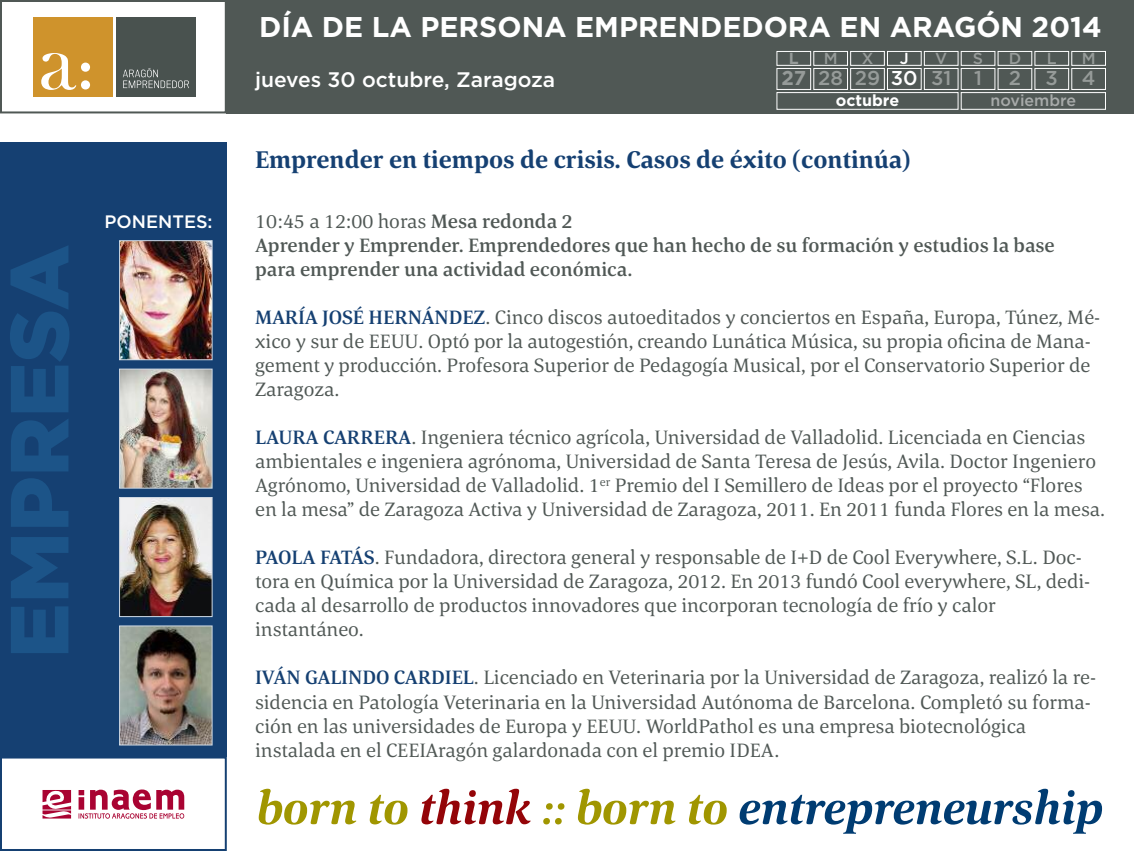
<style>
.page{position:relative;width:1134px;height:851px;background:#fff}
.page>*{position:absolute;margin:0;border:0;box-sizing:border-box;transform-origin:0 0}
.t1{font:700 28.5px "Gotham";color:#fff}
.t2{font:700 25px "Corda";color:#154072}
.t3{font:500 21px "Gotham";color:#fff}
.t4{font:20px/24px "Corda";color:#505855}
.t5{font:500 20px/24px "Corda";color:#505855}
.t6{font:500 20px "Gotham";color:#969b99}
.t7{font:500 18px "Gotham";color:#fff}
.t8{font:500 16px "Gotham";color:#a8abaa}
.t9{font:500 16px "Gotham";color:#969b99}
.t10{font:700 16px "Gotham";color:#fff}
.t11{font:700 16px "Gotham";color:#969b99}
.t12{font:500 16px "Gotham";color:#fff}
.s1{font-weight:700}
.s2{color:#fff}
.s3{font-weight:400}
.s4{font-weight:500;color:#154072}
</style>
<div class="page">
<div style="left:0;top:142px;width:227px;height:614px;background:#154072"></div>
<div style="left:227px;top:0;width:907px;height:113px;background:#505855"></div>
<div style="left:0;top:0;width:227px;height:113px;border:2px solid #505855"></div>
<div style="left:33px;top:17px;width:80px;height:80px;background:#cf932c"></div>
<div style="left:116px;top:17px;width:80px;height:80px;background:#49524f"></div>
<svg style="left:123px;top:68px;width:66px;height:20px"></svg>
<svg style="left:41px;top:53px;width:49px;height:37px"></svg>
<svg style="left:259px;top:788px;width:97px;height:36px"></svg>
<svg style="left:370px;top:794px;width:37px;height:30px"></svg>
<svg style="left:421px;top:788px;width:110px;height:36px"></svg>
<svg style="left:543px;top:803px;width:21px;height:21px"></svg>
<svg style="left:578px;top:788px;width:97px;height:36px"></svg>
<svg style="left:689px;top:794px;width:38px;height:30px"></svg>
<svg style="left:740px;top:788px;width:362px;height:45px"></svg>
<img style="left:121px;top:370px;width:90px;height:116px">
<div style="left:119px;top:368px;width:94px;height:120px;border:1px solid #d0d9e3"></div>
<img style="left:121px;top:499px;width:90px;height:116px">
<div style="left:119px;top:497px;width:94px;height:120px;border:1px solid #d0d9e3"></div>
<div style="left:0;top:756px;width:227px;height:94px;border:2px solid #154072"></div>
<svg style="left:43px;top:789px;width:141px;height:29px"></svg>
<svg style="left:11px;top:606px;width:57px;height:47px"></svg>
<svg style="left:11px;top:537px;width:57px;height:61px"></svg>
<svg style="left:11px;top:478px;width:57px;height:48px"></svg>
<svg style="left:11px;top:419px;width:57px;height:52px"></svg>
<svg style="left:10px;top:246px;width:59px;height:166px"></svg>
<img style="left:121px;top:627px;width:90px;height:116px">
<div style="left:119px;top:625px;width:94px;height:120px;border:1px solid #d0d9e3"></div>
<img style="left:121px;top:242px;width:90px;height:116px">
<div style="left:119px;top:240px;width:94px;height:120px;border:1px solid #d0d9e3"></div>
<div style="left:777px;top:51px;width:34px;height:14px;border:1px solid #fff"></div>
<div style="left:814px;top:51px;width:34px;height:14px;border:1px solid #fff"></div>
<div style="left:850px;top:51px;width:34px;height:14px;border:1px solid #fff"></div>
<div style="left:887px;top:51px;width:34px;height:14px;border:1px solid #fff"></div>
<div style="left:924px;top:51px;width:34px;height:14px;border:1px solid #fff"></div>
<div style="left:961px;top:51px;width:34px;height:14px;border:1px solid #fff"></div>
<div style="left:998px;top:51px;width:34px;height:14px;border:1px solid #fff"></div>
<div style="left:1035px;top:51px;width:34px;height:14px;border:1px solid #fff"></div>
<div style="left:1071px;top:51px;width:35px;height:14px;border:1px solid #fff"></div>
<div style="left:777px;top:68px;width:34px;height:22px;border:1px solid #fff"></div>
<div style="left:814px;top:68px;width:34px;height:22px;border:1px solid #fff"></div>
<div style="left:850px;top:68px;width:34px;height:22px;border:1px solid #fff"></div>
<div style="left:887px;top:68px;width:34px;height:22px;border:1px solid #fff"></div>
<div style="left:924px;top:68px;width:34px;height:22px;border:1px solid #fff"></div>
<div style="left:961px;top:68px;width:34px;height:22px;border:1px solid #fff"></div>
<div style="left:998px;top:68px;width:34px;height:22px;border:1px solid #fff"></div>
<div style="left:1035px;top:68px;width:34px;height:22px;border:1px solid #fff"></div>
<div style="left:1071px;top:68px;width:35px;height:22px;border:1px solid #fff"></div>
<div style="left:777px;top:92px;width:181px;height:17px;border:1px solid #fff"></div>
<div style="left:961px;top:92px;width:145px;height:17px;border:1px solid #fff"></div>
<p class="t7" style="left:105px;top:211px;width:109px">PONENTES:</p>
<h1 class="t1" style="left:259px;top:10px;width:844px">DÍA DE LA PERSONA EMPRENDEDORA EN ARAGÓN 2014</h1>
<p class="t3" style="left:255px;top:67px;width:301px">jueves 30 octubre, Zaragoza</p>
<p class="t11" style="left:789px;top:49px;width:11px">L</p>
<p class="t9" style="left:824px;top:49px;width:15px">M</p>
<p class="t9" style="left:862px;top:49px;width:13px">X</p>
<p class="t12" style="left:900px;top:49px;width:10px">J</p>
<p class="t9" style="left:935px;top:49px;width:13px">V</p>
<p class="t9" style="left:973px;top:49px;width:12px">S</p>
<p class="t9" style="left:1009px;top:49px;width:14px">D</p>
<p class="t9" style="left:1047px;top:49px;width:11px">L</p>
<p class="t9" style="left:1082px;top:49px;width:15px">M</p>
<p class="t6" style="left:781px;top:66px;width:202px"><span class="s1">27</span> 28 29 <span class="s2">30</span> 31 1</p>
<p class="t6" style="left:1009px;top:66px;width:88px">234</p>
<p class="t10" style="left:836px;top:91px;width:65px">octubre</p>
<p class="t8" style="left:990px;top:91px;width:87px">noviembre</p>
<p class="t2" style="left:255px;top:145px;width:656px">Emprender en tiempos de crisis. Casos de éxito (continúa)</p>
<p class="t5" style="left:255px;top:209px;width:801px"><span class="s3">10:45 a 12:00 horas</span> Mesa redonda 2<br>Aprender y Emprender. Emprendedores que han hecho de su formación y estudios la base para emprender una actividad económica.</p>
<p class="t4" style="left:255px;top:305px;width:846px"><span class="s4">MARÍA JOSÉ HERNÁNDEZ</span>. Cinco discos autoeditados y conciertos en España, Europa, Túnez, Mé&shy;xico y sur de EEUU. Optó por la autogestión, creando Lunática Música, su propia oficina de Mana&shy;gement y producción. Profesora Superior de Pedagogía Musical, por el Conservatorio Superior de Zaragoza.</p>
<p class="t4" style="left:255px;top:425px;width:852px"><span class="s4">LAURA CARRERA</span>. Ingeniera técnico agrícola, Universidad de Valladolid. Licenciada en Ciencias ambientales e ingeniera agrónoma, Universidad de Santa Teresa de Jesús, Avila. Doctor Ingeniero Agrónomo, Universidad de Valladolid. 1<sup>er</sup> Premio del I Semillero de Ideas por el proyecto “Flores en la mesa” de Zaragoza Activa y Universidad de Zaragoza, 2011. En 2011 funda Flores en la mesa.</p>
<p class="t4" style="left:255px;top:545px;width:837px"><span class="s4">PAOLA FATÁS</span>. Fundadora, directora general y responsable de I+D de Cool Everywhere, S.L. Doc&shy;tora en Química por la Universidad de Zaragoza, 2012. En 2013 fundó Cool everywhere, SL, dedi&shy;cada al desarrollo de productos innovadores que incorporan tecnología de frío y calor instantáneo.</p>
<p class="t4" style="left:255px;top:665px;width:842px"><span class="s4">IVÁN GALINDO CARDIEL</span>. Licenciado en Veterinaria por la Universidad de Zaragoza, realizó la re&shy;sidencia en Patología Veterinaria en la Universidad Autónoma de Barcelona. Completó su forma&shy;ción en las universidades de Europa y EEUU. WorldPathol es una empresa biotecnológica instalada en el CEEIAragón galardonada con el premio IDEA.</p>
</div>
